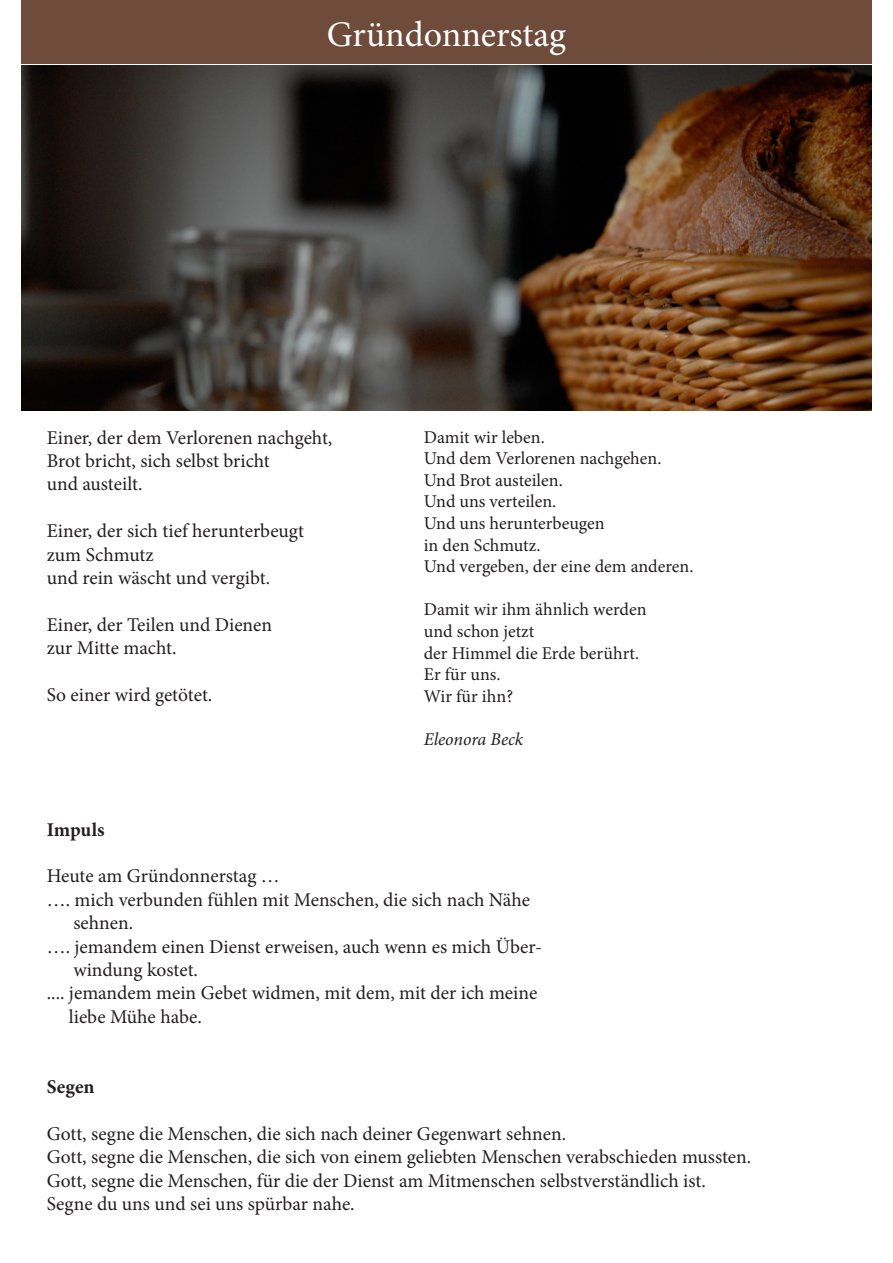
<style>
.page{position:relative;width:893px;height:1263px;background:#fff}
.page>*{position:absolute;margin:0;border:0;box-sizing:border-box;transform-origin:0 0}
.t1{font:36px "Minion Pro";letter-spacing:-.005em;color:#fff}
.t2{font:19.5px/23.4px "Minion Pro";color:#231f20}
.t3{font:700 19.5px "Minion Pro";color:#231f20}
.t4{font:18px "Minion Pro";color:#231f20}
.t5{font:italic 18px "Minion Pro";letter-spacing:-.005em;color:#231f20}
</style>
<div class="page">
<img style="left:21px;top:66px;width:851px;height:344px">
<div style="left:21px;top:0;width:851px;height:64px;background:#6f4b3b"></div>
<p class="t1" style="left:327px;top:11px;width:241px">Gründonnerstag</p>
<p class="t2" style="left:47px;top:426px;width:287px">Einer, der dem Verlorenen nachgeht,</p>
<p class="t2" style="left:47px;top:449px;width:225px">Brot bricht, sich selbst bricht</p>
<p class="t2" style="left:47px;top:473px;width:97px">und austeilt.</p>
<p class="t2" style="left:47px;top:519px;width:259px">Einer, der sich tief herunterbeugt</p>
<p class="t2" style="left:47px;top:543px;width:108px">zum Schmutz</p>
<p class="t2" style="left:47px;top:566px;width:225px">und rein wäscht und vergibt.</p>
<p class="t2" style="left:47px;top:613px;width:227px">Einer, der Teilen und Dienen</p>
<p class="t2" style="left:47px;top:636px;width:131px">zur Mitte macht.</p>
<p class="t2" style="left:47px;top:683px;width:167px">So einer wird getötet.</p>
<p class="t4" style="left:424px;top:425px;width:123px">Damit wir leben.</p>
<p class="t4" style="left:424px;top:446px;width:239px">Und dem Verlorenen nachgehen.</p>
<p class="t4" style="left:424px;top:468px;width:140px">Und Brot austeilen.</p>
<p class="t4" style="left:424px;top:490px;width:134px">Und uns verteilen.</p>
<p class="t4" style="left:424px;top:511px;width:182px">Und uns herunterbeugen</p>
<p class="t4" style="left:424px;top:533px;width:118px">in den Schmutz.</p>
<p class="t4" style="left:424px;top:554px;width:271px">Und vergeben, der eine dem anderen.</p>
<p class="t4" style="left:424px;top:598px;width:224px">Damit wir ihm ähnlich werden</p>
<p class="t4" style="left:424px;top:619px;width:112px">und schon jetzt</p>
<p class="t4" style="left:424px;top:641px;width:217px">der Himmel die Erde berührt.</p>
<p class="t4" style="left:424px;top:662px;width:78px">Er für uns.</p>
<p class="t4" style="left:424px;top:684px;width:91px">Wir für ihn?</p>
<p class="t5" style="left:424px;top:727px;width:101px">Eleonora Beck</p>
<p class="t3" style="left:47px;top:816px;width:59px">Impuls</p>
<p class="t2" style="left:47px;top:864px;width:235px">Heute am Gründonnerstag …</p>
<p class="t2" style="left:47px;top:888px;width:485px">…. mich verbunden fühlen mit Menschen, die sich nach Nähe</p>
<p class="t2" style="left:73px;top:911px;width:61px">sehnen.</p>
<p class="t2" style="left:73px;top:935px;width:470px;text-indent:-27px">…. jemandem einen Dienst erweisen, auch wenn es mich Über&shy;windung kostet.</p>
<p class="t2" style="left:47px;top:981px;width:492px">.... jemandem mein Gebet widmen, mit dem, mit der ich meine</p>
<p class="t2" style="left:69px;top:1005px;width:134px">liebe Mühe habe.</p>
<p class="t3" style="left:47px;top:1073px;width:49px">Segen</p>
<p class="t2" style="left:47px;top:1122px;width:521px">Gott, segne die Menschen, die sich nach deiner Gegenwart sehnen.</p>
<p class="t2" style="left:47px;top:1145px;width:706px">Gott, segne die Menschen, die sich von einem geliebten Menschen verabschieden mussten.</p>
<p class="t2" style="left:47px;top:1169px;width:660px">Gott, segne die Menschen, für die der Dienst am Mitmenschen selbstverständlich ist.</p>
<p class="t2" style="left:47px;top:1192px;width:309px">Segne du uns und sei uns spürbar nahe.</p>
</div>
